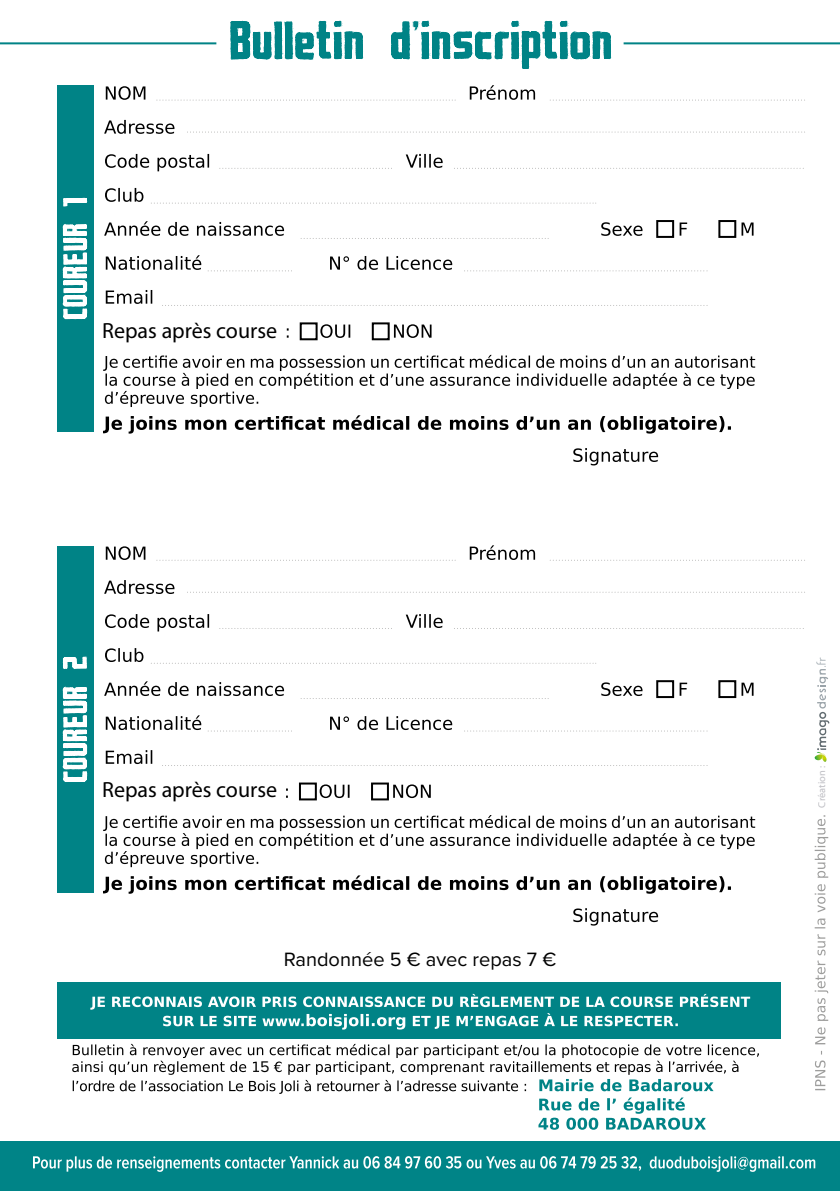
<style>
.page{position:relative;width:840px;height:1191px;background:#fff}
.page>*{position:absolute;margin:0;border:0;box-sizing:border-box;transform-origin:0 0}
.t1{font:22px "Myriad Pro";color:#000}
.t2{font:20px "Proxima Nova";color:#000}
.t3{font:16px "Proxima Nova";color:#000}
.t4{font:10px "Myriad Web Pro";color:#c1c1c6}
</style>
<div class="page">
<div style="left:0;top:1141px;width:839px;height:50px;background:#008487"></div>
<div style="left:57px;top:85px;width:37px;height:347px;background:#008386"></div>
<div style="left:57px;top:546px;width:37px;height:346px;background:#008386"></div>
<div style="left:57px;top:982px;width:723px;height:56px;background:#008386"></div>
<svg style="left:230px;top:21px;width:380px;height:48px"></svg>
<svg style="left:63px;top:198px;width:24px;height:121px"></svg>
<svg style="left:63px;top:656px;width:24px;height:126px"></svg>
<svg style="left:33px;top:1156px;width:781px;height:15px"></svg>
<svg style="left:814px;top:815px;width:13px;height:275px"></svg>
<svg style="left:103px;top:416px;width:195px;height:17px"></svg>
<svg style="left:103px;top:355px;width:651px;height:52px"></svg>
<svg style="left:286px;top:328px;width:3px;height:10px"></svg>
<svg style="left:106px;top:290px;width:46px;height:14px"></svg>
<svg style="left:104px;top:120px;width:70px;height:14px"></svg>
<svg style="left:573px;top:908px;width:84px;height:17px"></svg>
<svg style="left:103px;top:875px;width:627px;height:18px"></svg>
<svg style="left:103px;top:815px;width:651px;height:52px"></svg>
<svg style="left:286px;top:788px;width:2px;height:10px"></svg>
<svg style="left:106px;top:750px;width:46px;height:14px"></svg>
<svg style="left:104px;top:580px;width:70px;height:14px"></svg>
<svg style="left:72px;top:1044px;width:686px;height:85px"></svg>
<svg style="left:298px;top:220px;width:438px;height:581px"></svg>
<hr style="left:0;top:42px;width:216px;height:2px;background:#008386">
<hr style="left:623px;top:42px;width:216px;height:2px;background:#008386">
<svg style="left:106px;top:85px;width:429px;height:16px"></svg>
<svg style="left:106px;top:545px;width:429px;height:16px"></svg>
<svg style="left:550px;top:99px;width:255px;height:2px"></svg>
<svg style="left:547px;top:559px;width:258px;height:2px"></svg>
<svg style="left:187px;top:131px;width:618px;height:2px"></svg>
<svg style="left:187px;top:591px;width:618px;height:2px"></svg>
<svg style="left:105px;top:154px;width:337px;height:17px"></svg>
<svg style="left:105px;top:614px;width:337px;height:17px"></svg>
<svg style="left:105px;top:188px;width:491px;height:16px"></svg>
<svg style="left:105px;top:648px;width:493px;height:16px"></svg>
<svg style="left:104px;top:221px;width:649px;height:18px"></svg>
<svg style="left:104px;top:681px;width:649px;height:18px"></svg>
<svg style="left:106px;top:255px;width:346px;height:17px"></svg>
<svg style="left:106px;top:715px;width:346px;height:17px"></svg>
<svg style="left:461px;top:270px;width:248px;height:2px"></svg>
<svg style="left:461px;top:730px;width:248px;height:2px"></svg>
<svg style="left:162px;top:304px;width:547px;height:2px"></svg>
<svg style="left:162px;top:764px;width:547px;height:2px"></svg>
<svg style="left:454px;top:168px;width:350px;height:1px"></svg>
<svg style="left:451px;top:627px;width:353px;height:2px"></svg>
<svg style="left:90px;top:994px;width:659px;height:35px"></svg>
<svg style="left:814px;top:657px;width:15px;height:105px"></svg>
<p class="t1" style="left:102px;top:317px;width:176px">Repas après course</p>
<p class="t1" style="left:102px;top:776px;width:176px">Repas après course</p>
<p class="t2" style="left:283px;top:947px;width:274px">Randonnée 5 € avec repas 7 €</p>
<p class="t3" style="left:260px;top:1057px;width:11px">5</p>
<p class="t4" style="left:815px;top:807px;width:43px;rotate:-90deg">Création :</p>
</div>
